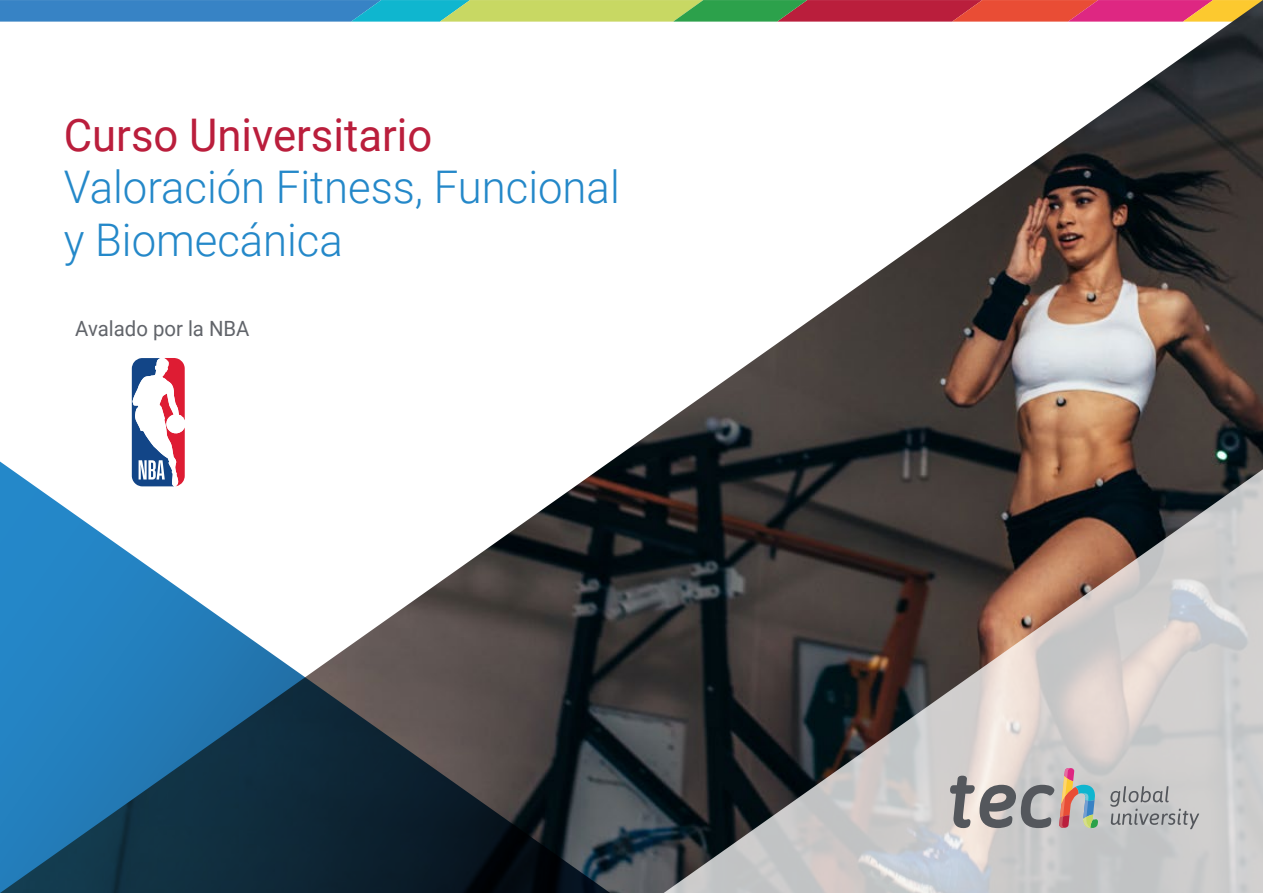
<style>
.page{position:relative;width:1263px;height:893px;background:#fff}
.page>*{position:absolute;margin:0;border:0;box-sizing:border-box;transform-origin:0 0}
.t1{font:300 45px/52.5px "Roboto";color:#2488c9}
.t2{font:45px "Roboto";color:#ba1e3c}
.t3{font:21px "Roboto";color:#61646a}
</style>
<div class="page">
<img style="left:0;top:0;width:1263px;height:454px">
<svg style="left:640px;top:454px;width:623px;height:439px;background:#7b7674"></svg>
<svg style="left:0;top:446px;width:640px;height:447px"></svg>
<svg style="left:132px;top:358px;width:53px;height:128px"></svg>
<svg style="left:1110px;top:786px;width:89px;height:43px;background:#b4b5b6"></svg>
<svg style="left:950px;top:768px;width:148px;height:60px;background:#ada8a7"></svg>
<p class="t2" style="left:64px;top:103px;width:370px">Curso Universitario</p>
<p class="t1" style="left:64px;top:159px;width:557px">Valoración Fitness, Funcional y Biomecánica</p>
<p class="t3" style="left:75px;top:314px;width:176px">Avalado por la NBA</p>
</div>
